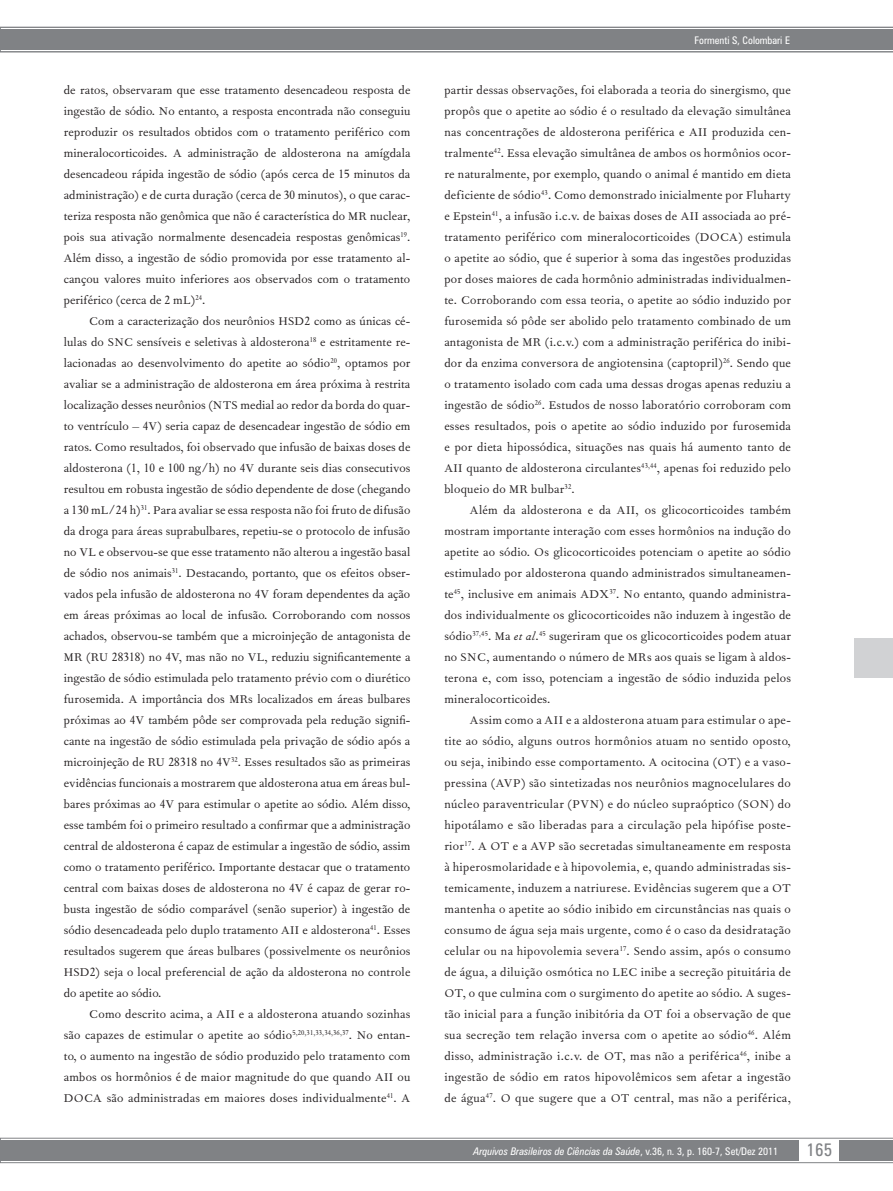
<style>
.page{position:relative;width:893px;height:1191px;background:#fff}
.page>*{position:absolute;margin:0;border:0;box-sizing:border-box;transform-origin:0 0}
.t1{font:condensed 18px "Zurich BT";color:#808285}
.z05_1_texto_txt{font:13.5px/21px "Fournier MT Std";letter-spacing:.02em;color:#231f20;text-align:justify}
.t2{font:italic condensed 10.5px "Zurich BT";color:#fff}
.t3{font:condensed 10.5px "Zurich BT";color:#fff}
.s1{font-style:italic}
.s2{font-style:normal}
</style>
<div class="page">
<svg style="left:0;top:1137px;width:893px;height:26px;background:#8f9194"></svg>
<div style="left:800px;top:1139px;width:39px;height:22px;background:#fff"></div>
<div style="left:855px;top:638px;width:38px;height:40px;background:#d1d2d4"></div>
<svg style="left:0;top:27px;width:893px;height:25px;background:#8a8c8f"></svg>
<p class="z05_1_texto_txt" style="left:64px;top:79px;width:348px">de ratos, observaram que esse tratamento desencadeou resposta de ingestão de sódio. No entanto, a resposta encontrada não conseguiu reproduzir os resultados obtidos com o tratamento periférico com mineralocorticoides. A administração de aldosterona na amígdala desencadeou rápida ingestão de sódio (após cerca de 15 minutos da administração) e de curta duração (cerca de 30 minutos), o que carac&shy;teriza resposta não genômica que não é característica do MR nuclear, pois sua ativação normalmente desencadeia respostas genômicas<sup>19</sup>.<br>Além disso, a ingestão de sódio promovida por esse tratamento al&shy;cançou valores muito inferiores aos observados com o tratamento periférico (cerca de 2 mL)<sup>24</sup>.</p>
<p class="z05_1_texto_txt" style="left:64px;top:310px;width:348px;text-indent:26px">Com a caracterização dos neurônios HSD2 como as únicas cé&shy;lulas do SNC sensíveis e seletivas à aldosterona<sup>18</sup> e estritamente re&shy;lacionadas ao desenvolvimento do apetite ao sódio<sup>20</sup>, optamos por avaliar se a administração de aldosterona em área próxima à restrita localização desses neurônios (NTS medial ao redor da borda do quar&shy;to ventrículo – 4V) seria capaz de desencadear ingestão de sódio em ratos. Como resultados, foi observado que infusão de baixas doses de aldosterona (1, 10 e 100 ng/h) no 4V durante seis dias consecutivos resultou em robusta ingestão de sódio dependente de dose (chegando a 130 mL/24 h)<sup>31</sup>. Para avaliar se essa resposta não foi fruto de difusão da droga para áreas suprabulbares, repetiu-se o protocolo de infusão no VL e observou-se que esse tratamento não alterou a ingestão basal de sódio nos animais<sup>31</sup>. Destacando, portanto, que os efeitos obser&shy;vados pela infusão de aldosterona no 4V foram dependentes da ação em áreas próximas ao local de infusão. Corroborando com nossos achados, observou-se também que a microinjeção de antagonista de MR (RU 28318) no 4V, mas não no VL, reduziu significantemente a ingestão de sódio estimulada pelo tratamento prévio com o diurético furosemida. A importância dos MRs localizados em áreas bulbares próximas ao 4V também pôde ser comprovada pela redução signifi&shy;cante na ingestão de sódio estimulada pela privação de sódio após a microinjeção de RU 28318 no 4V<sup>32</sup>. Esses resultados são as primeiras evidências funcionais a mostrarem que aldosterona atua em áreas bul&shy;bares próximas ao 4V para estimular o apetite ao sódio. Além disso, esse também foi o primeiro resultado a confirmar que a administração central de aldosterona é capaz de estimular a ingestão de sódio, assim como o tratamento periférico. Importante destacar que o tratamento central com baixas doses de aldosterona no 4V é capaz de gerar ro&shy;busta ingestão de sódio comparável (senão superior) à ingestão de sódio desencadeada pelo duplo tratamento AII e aldosterona<sup>41</sup>. Esses resultados sugerem que áreas bulbares (possivelmente os neurônios HSD2) seja o local preferencial de ação da aldosterona no controle do apetite ao sódio.</p>
<p class="z05_1_texto_txt" style="left:64px;top:1003px;width:348px;text-indent:26px">Como descrito acima, a AII e a aldosterona atuando sozinhas são capazes de estimular o apetite ao sódio<sup>5,20,31,33,34,36,37</sup>. No entan&shy;to, o aumento na ingestão de sódio produzido pelo tratamento com ambos os hormônios é de maior magnitude do que quando AII ou DOCA são administradas em maiores doses individualmente<sup>41</sup>. A</p>
<p class="t3" style="left:694px;top:34px;width:97px">Formenti S, Colombari E</p>
<p class="z05_1_texto_txt" style="left:444px;top:79px;width:348px">partir dessas observações, foi elaborada a teoria do sinergismo, que propôs que o apetite ao sódio é o resultado da elevação simultânea nas concentrações de aldosterona periférica e AII produzida cen&shy;tralmente<sup>42</sup>. Essa elevação simultânea de ambos os hormônios ocor&shy;re naturalmente, por exemplo, quando o animal é mantido em dieta deficiente de sódio<sup>43</sup>. Como demonstrado inicialmente por Fluharty e Epstein<sup>41</sup>, a infusão i.c.v. de baixas doses de AII associada ao pré&shy;tratamento periférico com mineralocorticoides (DOCA) estimula o apetite ao sódio, que é superior à soma das ingestões produzidas por doses maiores de cada hormônio administradas individualmen&shy;te. Corroborando com essa teoria, o apetite ao sódio induzido por furosemida só pôde ser abolido pelo tratamento combinado de um antagonista de MR (i.c.v.) com a administração periférica do inibi&shy;dor da enzima conversora de angiotensina (captopril)<sup>26</sup>. Sendo que o tratamento isolado com cada uma dessas drogas apenas reduziu a ingestão de sódio<sup>26</sup>. Estudos de nosso laboratório corroboram com esses resultados, pois o apetite ao sódio induzido por furosemida e por dieta hipossódica, situações nas quais há aumento tanto de AII quanto de aldosterona circulantes<sup>43,44</sup>, apenas foi reduzido pelo bloqueio do MR bulbar<sup>32</sup>.</p>
<p class="z05_1_texto_txt" style="left:444px;top:499px;width:348px;text-indent:26px">Além da aldosterona e da AII, os glicocorticoides também mostram importante interação com esses hormônios na indução do apetite ao sódio. Os glicocorticoides potenciam o apetite ao sódio estimulado por aldosterona quando administrados simultaneamen&shy;te<sup>45</sup>, inclusive em animais ADX<sup>37</sup>. No entanto, quando administra&shy;dos individualmente os glicocorticoides não induzem à ingestão de sódio<sup>37,45</sup>. Ma <span class="s1">et al</span>.<sup>45</sup> sugeriram que os glicocorticoides podem atuar no SNC, aumentando o número de MRs aos quais se ligam à aldos&shy;terona e, com isso, potenciam a ingestão de sódio induzida pelos mineralocorticoides.</p>
<p class="z05_1_texto_txt" style="left:444px;top:709px;width:348px;text-indent:26px">Assim como a AII e a aldosterona atuam para estimular o ape&shy;tite ao sódio, alguns outros hormônios atuam no sentido oposto, ou seja, inibindo esse comportamento. A ocitocina (OT) e a vaso&shy;pressina (AVP) são sintetizadas nos neurônios magnocelulares do núcleo paraventricular (PVN) e do núcleo supraóptico (SON) do hipotálamo e são liberadas para a circulação pela hipófise poste&shy;rior<sup>17</sup>. A OT e a AVP são secretadas simultaneamente em resposta à hiperosmolaridade e à hipovolemia, e, quando administradas sis&shy;temicamente, induzem a natriurese. Evidências sugerem que a OT mantenha o apetite ao sódio inibido em circunstâncias nas quais o consumo de água seja mais urgente, como é o caso da desidratação celular ou na hipovolemia severa<sup>17</sup>. Sendo assim, após o consumo de água, a diluição osmótica no LEC inibe a secreção pituitária de OT, o que culmina com o surgimento do apetite ao sódio. A suges&shy;tão inicial para a função inibitória da OT foi a observação de que sua secreção tem relação inversa com o apetite ao sódio<sup>46</sup>. Além disso, administração i.c.v. de OT, mas não a periférica<sup>46</sup>, inibe a ingestão de sódio em ratos hipovolêmicos sem afetar a ingestão de água<sup>47</sup>. O que sugere que a OT central, mas não a periférica,</p>
<p class="t2" style="left:474px;top:1144px;width:306px">Arquivos Brasileiros de Ciências da Saúde<span class="s2">, v.36, n. 3, p. 160-7, Set/Dez 2011</span></p>
<h1 class="t1" style="left:806px;top:1138px;width:27px">165</h1>
</div>
